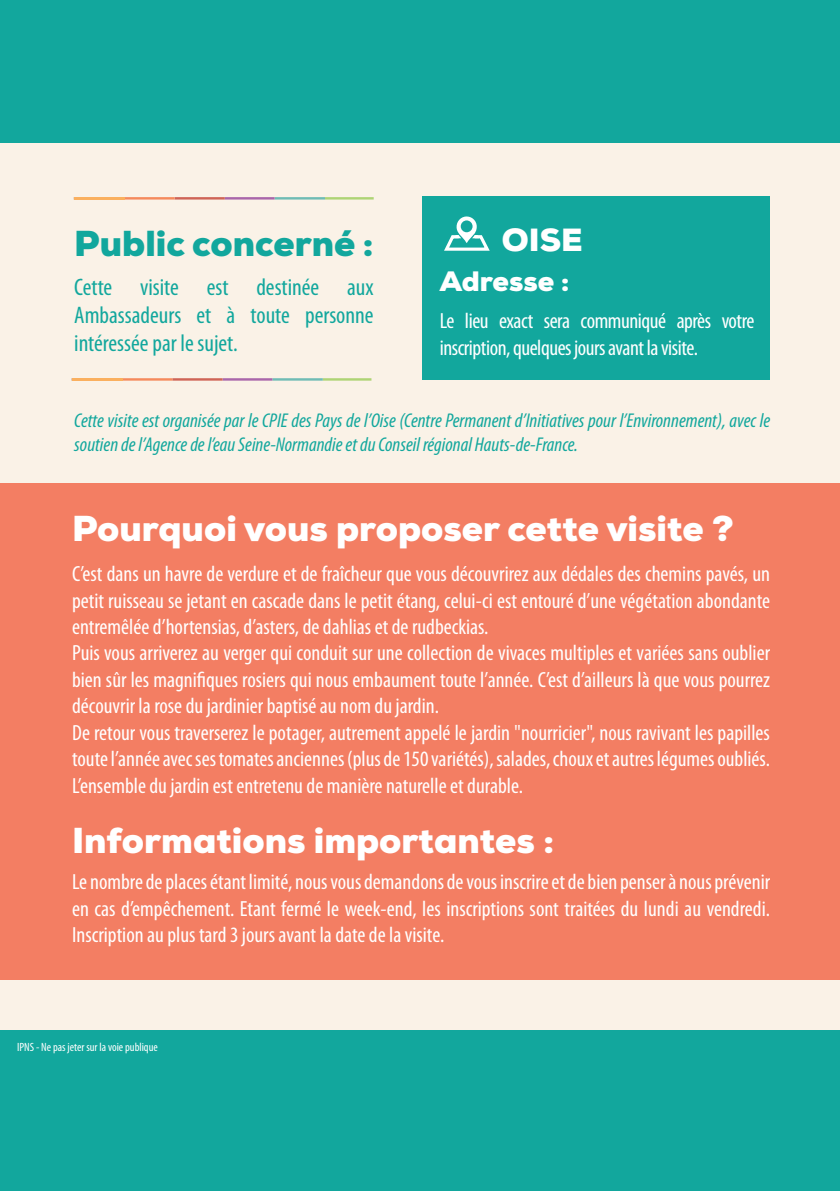
<style>
.page{position:relative;width:840px;height:1191px;background:#fff}
.page>*{position:absolute;margin:0;border:0;box-sizing:border-box;transform-origin:0 0}
.t1{font:900 36px "Nexa";color:#fff}
.t2{font:900 36px "Nexa";color:#12a79d}
.t3{font:900 32px "Nexa";color:#fff}
.t4{font:900 28px "Nexa";color:#fff}
.t5{font:condensed 24px/28px "Myriad Pro";color:#12a79d;text-align:justify}
.t6{font:condensed 22px/26.4px "Myriad Pro";color:#fff}
.t7{font:condensed 22px/26.4px "Myriad Pro";letter-spacing:-.02em;color:#fff}
.t8{font:italic condensed 20px/24px "Myriad Pro";color:#12a79d}
.t9{font:condensed 12px "Myriad Pro";color:#fff}
</style>
<div class="page">
<div style="left:0;top:0;width:839px;height:1191px;background:#faf2e7"></div>
<div style="left:0;top:1030px;width:839px;height:161px;background:#12a79d"></div>
<div style="left:422px;top:196px;width:347px;height:183px;background:#12a79d"></div>
<div style="left:0;top:484px;width:839px;height:496px;background:#f37e63"></div>
<svg style="left:444px;top:216px;width:46px;height:35px"></svg>
<svg style="left:124px;top:197px;width:249px;height:2px"></svg>
<hr style="left:74px;top:197px;width:50px;height:2px;background:#fab05f">
<svg style="left:122px;top:378px;width:249px;height:3px"></svg>
<hr style="left:72px;top:378px;width:50px;height:3px;background:#fab05f">
<div style="left:0;top:0;width:839px;height:143px;background:#12a79d"></div>
<h1 class="t2" style="left:74px;top:220px;width:301px">Public concerné :</h1>
<p class="t5" style="left:74px;top:273px;width:301px">Cette visite est destinée aux Ambassadeurs et à toute personne intéressée par le sujet.</p>
<h2 class="t3" style="left:501px;top:219px;width:82px">OISE</h2>
<p class="t4" style="left:439px;top:263px;width:131px">Adresse :</p>
<p class="t7" style="left:439px;top:308px;width:316px">Le lieu exact sera communiqué après votre inscription, quelques jours avant la visite.</p>
<p class="t8" style="left:74px;top:408px;width:697px">Cette visite est organisée par le CPIE des Pays de l’Oise (Centre Permanent d’Initiatives pour l’Environnement), avec le soutien de l’Agence de l’eau Seine-Normandie et du Conseil régional Hauts-de-France.</p>
<h1 class="t1" style="left:72px;top:505px;width:662px">Pourquoi vous proposer cette visite ?</h1>
<p class="t6" style="left:72px;top:560px;width:699px">C’est dans un havre de verdure et de fraîcheur que vous découvrirez aux dédales des chemins pavés, un petit ruisseau se jetant en cascade dans le petit étang, celui-ci est entouré d’une végétation abondante entremêlée d’hortensias, d’asters, de dahlias et de rudbeckias.<br>Puis vous arriverez au verger qui conduit sur une collection de vivaces multiples et variées sans oublier bien sûr les magnifiques rosiers qui nous embaument toute l’année. C’est d’ailleurs là que vous pourrez découvrir la rose du jardinier baptisé au nom du jardin.<br>De retour vous traverserez le potager, autrement appelé le jardin "nourricier", nous ravivant les papilles toute l’année avec ses tomates anciennes (plus de 150 variétés), salades, choux et autres légumes oubliés.<br>L’ensemble du jardin est entretenu de manière naturelle et durable.</p>
<h1 class="t1" style="left:72px;top:817px;width:483px">Informations importantes :</h1>
<p class="t6" style="left:72px;top:868px;width:699px;text-align:justify">Le nombre de places étant limité, nous vous demandons de vous inscrire et de bien penser à nous prévenir en cas d’empêchement. Etant fermé le week-end, les inscriptions sont traitées du lundi au vendredi.<br>Inscription au plus tard 3 jours avant la date de la visite.</p>
<p class="t9" style="left:17px;top:1040px;width:142px">IPNS - Ne pas jeter sur la voie publique</p>
</div>
